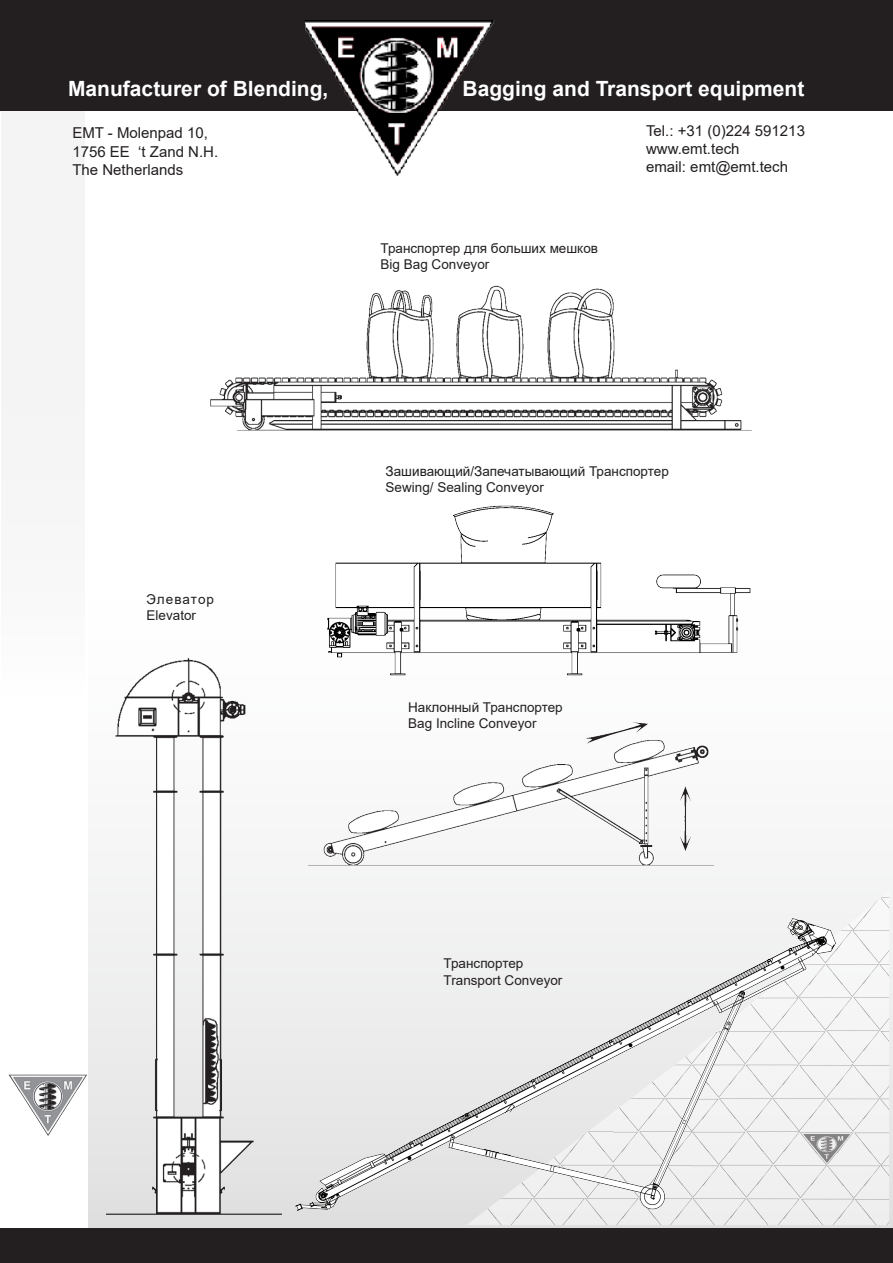
<style>
.page{position:relative;width:893px;height:1263px;background:#fff}
.page>*{position:absolute;margin:0;border:0;box-sizing:border-box;transform-origin:0 0}
.t1{font:700 21px "Arial";color:#fff}
.t2{font:15px/18px "Arial";color:#231f20}
.t3{font:13.5px "Arial";color:#231f20}
.t4{font:13.5px/16.2px "Arial";letter-spacing:.025em;color:#231f20}
</style>
<div class="page">
<div style="left:89px;top:344px;width:804px;height:885px;background:linear-gradient(to bottom,#fff,#e5e5e5)"></div>
<img style="left:467px;top:891px;width:422px;height:334px">
<div style="left:0;top:1228px;width:893px;height:35px;background:#231f20"></div>
<div style="left:2px;top:111px;width:83px;height:625px;background:#f5f5f5"></div>
<img style="left:8px;top:1074px;width:83px;height:63px">
<div style="left:0;top:0;width:893px;height:111px;background:#231f20"></div>
<img style="left:306px;top:21px;width:188px;height:155px">
<img style="left:309px;top:716px;width:405px;height:155px">
<img style="left:106px;top:621px;width:176px;height:601px">
<img style="left:147px;top:285px;width:619px;height:174px">
<img style="left:315px;top:500px;width:439px;height:183px">
<img style="left:295px;top:918px;width:540px;height:292px">
<h1 class="t1" style="left:68px;top:74px;width:262px">Manufacturer of Blending,</h1>
<h1 class="t1" style="left:463px;top:74px;width:343px">Bagging and Transport equipment</h1>
<p class="t2" style="left:72px;top:124px;width:147px">EMT - Molenpad 10,<br>1756 EE ‘t Zand N.H.<br>The Netherlands</p>
<p class="t2" style="left:646px;top:121px;width:160px">Tel.: +31 (0)224 591213</p>
<p class="t2" style="left:646px;top:139px;width:95px">www.emt.tech</p>
<p class="t2" style="left:646px;top:157px;width:143px">email: emt@emt.tech</p>
<p class="t3" style="left:381px;top:239px;width:219px">Транспортер для больших мешков</p>
<p class="t3" style="left:381px;top:255px;width:110px">Big Bag Conveyor</p>
<p class="t4" style="left:147px;top:591px;width:69px">Элеватор<br>Elevator</p>
<p class="t3" style="left:386px;top:462px;width:285px">Зашивающий/Запечатывающий Транспортер</p>
<p class="t3" style="left:386px;top:478px;width:160px">Sewing/ Sealing Conveyor</p>
<p class="t3" style="left:408px;top:698px;width:156px">Наклонный Транспортер</p>
<p class="t3" style="left:408px;top:714px;width:130px">Bag Incline Conveyor</p>
<p class="t3" style="left:444px;top:954px;width:81px">Транспортер</p>
<p class="t3" style="left:444px;top:970px;width:120px">Transport Conveyor</p>
</div>
